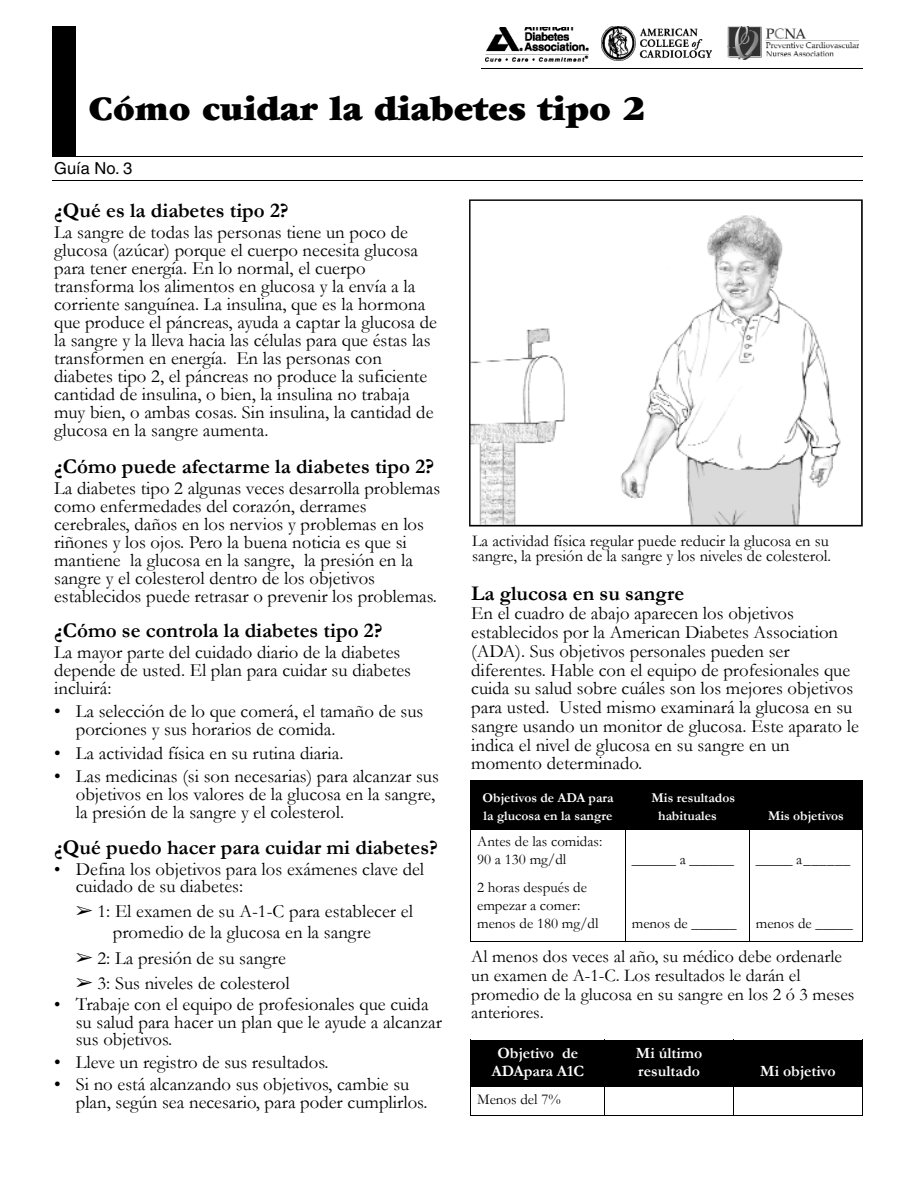
<style>
.page{position:relative;width:918px;height:1188px;background:#fff}
.page>*{position:absolute;margin:0;border:0;box-sizing:border-box;transform-origin:0 0}
.t1{font:900 36px "Garamond";color:#000}
.t2{font:700 21px "Garamond";color:#000}
.t3{font:18.75px/18px "Garamond";color:#000}
.t4{font:18px/18.8px "Garamond";color:#000}
.t5{font:16.5px/15px "Garamond";color:#000}
.t6{font:16.5px "Helvetica";color:#000}
.t7{font:700 15.75px/17.2px "Garamond";color:#fff;text-align:center}
.t8{font:15px/18px "Garamond";color:#000}
.t9{font:700 13.5px/17.2px "Garamond";color:#fff}
.s1{font-size:21.75px}
.s2{font-size:18px}
.s3{font-size:18.75px}
</style>
<div class="page">
<svg style="left:469px;top:199px;width:394px;height:327px"></svg>
<div style="left:471px;top:781px;width:154px;height:48px;background:#000"></div>
<div style="left:626px;top:781px;width:123px;height:48px;background:#000"></div>
<div style="left:750px;top:781px;width:112px;height:48px;background:#000"></div>
<hr style="left:470px;top:780px;width:1px;height:161px;background:#000">
<hr style="left:625px;top:780px;width:1px;height:161px;background:#000">
<hr style="left:749px;top:780px;width:1px;height:161px;background:#000">
<hr style="left:862px;top:780px;width:1px;height:161px;background:#000">
<hr style="left:470px;top:780px;width:393px;height:1px;background:#000">
<hr style="left:470px;top:829px;width:393px;height:1px;background:#000">
<hr style="left:470px;top:941px;width:393px;height:1px;background:#000">
<div style="left:471px;top:1040px;width:133px;height:46px;background:#000"></div>
<div style="left:605px;top:1040px;width:128px;height:46px;background:#000"></div>
<div style="left:734px;top:1040px;width:128px;height:46px;background:#000"></div>
<hr style="left:470px;top:1040px;width:1px;height:76px;background:#000">
<hr style="left:604px;top:1040px;width:1px;height:76px;background:#000">
<hr style="left:733px;top:1040px;width:1px;height:76px;background:#000">
<hr style="left:862px;top:1040px;width:1px;height:76px;background:#000">
<hr style="left:470px;top:1086px;width:393px;height:1px;background:#000">
<hr style="left:470px;top:1115px;width:393px;height:1px;background:#000">
<hr style="left:53px;top:156px;width:810px;height:1px;background:#000">
<hr style="left:53px;top:181px;width:810px;height:1px;background:#000">
<div style="left:53px;top:27px;width:23px;height:129px;background:#000"></div>
<img style="left:485px;top:27px;width:104px;height:35px">
<img style="left:602px;top:27px;width:110px;height:33px">
<img style="left:727px;top:27px;width:132px;height:33px">
<hr style="left:481px;top:68px;width:382px;height:1px;background:#000">
<h1 class="t1" style="left:89px;top:96px;width:559px">Cómo cuidar la diabetes tipo 2</h1>
<p class="t6" style="left:54px;top:162px;width:80px">Guía No. 3</p>
<p class="t2" style="left:54px;top:198px;width:236px">¿Qué es la diabetes tipo 2?</p>
<p class="t3" style="left:54px;top:223px;width:384px">La sangre de todas las personas tiene un poco de glucosa (azúcar) porque el cuerpo necesita glucosa para tener energía. En lo normal, el cuerpo transforma los alimentos en glucosa y la envía a la corriente sanguínea. La insulina, que es la hormona que produce el páncreas, ayuda a captar la glucosa de la sangre y la lleva hacia las células para que éstas las transformen en energía. En las personas con diabetes tipo 2, el páncreas no produce la suficiente cantidad de insulina, o bien, la insulina no trabaja muy bien, o ambas cosas. Sin insulina, la cantidad de glucosa en la sangre aumenta.</p>
<p class="t2" style="left:54px;top:455px;width:382px">¿Cómo puede afectarme la diabetes tipo 2<span class="s1">?</span></p>
<p class="t3" style="left:54px;top:480px;width:388px">La diabetes tipo 2 algunas veces desarrolla problemas como enfermedades del corazón, derrames cerebrales, daños en los nervios y problemas en los riñones y los ojos. Pero la buena noticia es que si mantiene la glucosa en la sangre, la presión en la sangre y el colesterol dentro de los objetivos establecidos puede retrasar o prevenir los problemas.</p>
<p class="t2" style="left:54px;top:619px;width:330px">¿Cómo se controla la diabetes tipo 2?</p>
<p class="t3" style="left:54px;top:643px;width:358px">La mayor parte del cuidado diario de la diabetes depende de usted. El plan para cuidar su diabetes incluirá:</p>
<p class="t3" style="left:76px;top:703px;width:349px;text-indent:-22px">• La selección de lo que comerá, el tamaño de sus porciones y sus horarios de comida.</p>
<p class="t3" style="left:54px;top:744px;width:291px">• La actividad física en su rutina diaria.</p>
<p class="t3" style="left:76px;top:768px;width:365px;text-indent:-22px">• Las medicinas (si son necesarias) para alcanzar sus objetivos en los valores de la glucosa en la sangre, la presión de la sangre y el colesterol.</p>
<p class="t2" style="left:54px;top:836px;width:385px">¿Qué puedo hacer para cuidar mi diabetes?</p>
<p class="t3" style="left:76px;top:860px;width:350px;line-height:17.2px;text-indent:-22px"><span class="s2">•</span> Defina los objetivos para los exámenes clave del cuidado de su diabetes:</p>
<p class="t3" style="left:76px;top:901px;width:339px;line-height:20.9px;text-align:center">➢ 1: El examen de su A-1-C para establecer el promedio de la glucosa en la sangre</p>
<p class="t3" style="left:76px;top:949px;width:212px">➢ 2: La presión de su sangre</p>
<p class="t3" style="left:76px;top:974px;width:216px">➢ 3: Sus niveles de colesterol</p>
<p class="t3" style="left:76px;top:996px;width:368px;line-height:17.2px;text-indent:-22px"><span class="s2">•</span> Trabaje con el equipo de profesionales que cuida su salud para hacer un plan que le ayude a alcanzar sus objetivos.</p>
<p class="t3" style="left:54px;top:1053px;width:276px">• Lleve un registro de sus resultados.</p>
<p class="t3" style="left:76px;top:1076px;width:353px;line-height:17.2px;text-indent:-22px">• Si no está alcanzando sus objetivos, cambie su plan, según sea necesario, para poder cumplirlos.</p>
<p class="t5" style="left:472px;top:533px;width:361px">La actividad física regular puede reducir la glucosa en su sangre, la presión de la sangre y los niveles de colesterol.</p>
<p class="t2" style="left:471px;top:582px;width:215px">La glucosa en su sangre</p>
<p class="t3" style="left:471px;top:604px;width:389px;line-height:18.8px">En el cuadro de abajo aparecen los objetivos establecidos por la American Diabetes Association (ADA). Sus objetivos personales pueden ser diferentes. Hable con el equipo de profesionales que cuida su salud sobre cuáles son los mejores objetivos para usted. Usted mismo examinará la glucosa en su sangre usando un monitor de glucosa. Este aparato le indica el nivel de glucosa en su sangre en un momento determinado.</p>
<p class="t9" style="left:483px;top:790px;width:133px">Objetivos de ADA para la glucosa en la sangre</p>
<p class="t9" style="left:658px;top:790px;width:78px;text-indent:-7px">Mis resultados habituales</p>
<p class="t8" style="left:477px;top:832px;width:127px">Antes de las comidas:<br>90 a 130 mg/dl</p>
<p class="t8" style="left:477px;top:879px;width:123px">2 horas después de empezar a comer: menos de 180 mg/dl</p>
<p class="t8" style="left:632px;top:850px;width:104px">_ _ _ _ _ _ a _ _ _ _ _ _</p>
<p class="t8" style="left:632px;top:915px;width:106px">menos de ______</p>
<p class="t9" style="left:768px;top:807px;width:77px">Mis objetivos</p>
<p class="t8" style="left:756px;top:850px;width:96px">_ _ _ _ _a _ _ _ _ _ _</p>
<p class="t8" style="left:756px;top:915px;width:99px">menos de _____</p>
<p class="t4" style="left:471px;top:947px;width:385px">Al menos dos veces al año, su médico debe ordenarle un examen de A-1-C. Los resultados le darán el promedio de la glucosa en su sangre en los 2 ó 3 meses anteriores<span class="s3">.</span></p>
<p class="t7" style="left:491px;top:1045px;width:94px">Objetivo de<br>ADApara A1C</p>
<p class="t7" style="left:636px;top:1045px;width:68px;text-align:left">Mi último resultado</p>
<p class="t8" style="left:477px;top:1090px;width:85px">Menos del 7%</p>
<p class="t7" style="left:760px;top:1062px;width:77px">Mi objetivo</p>
</div>
